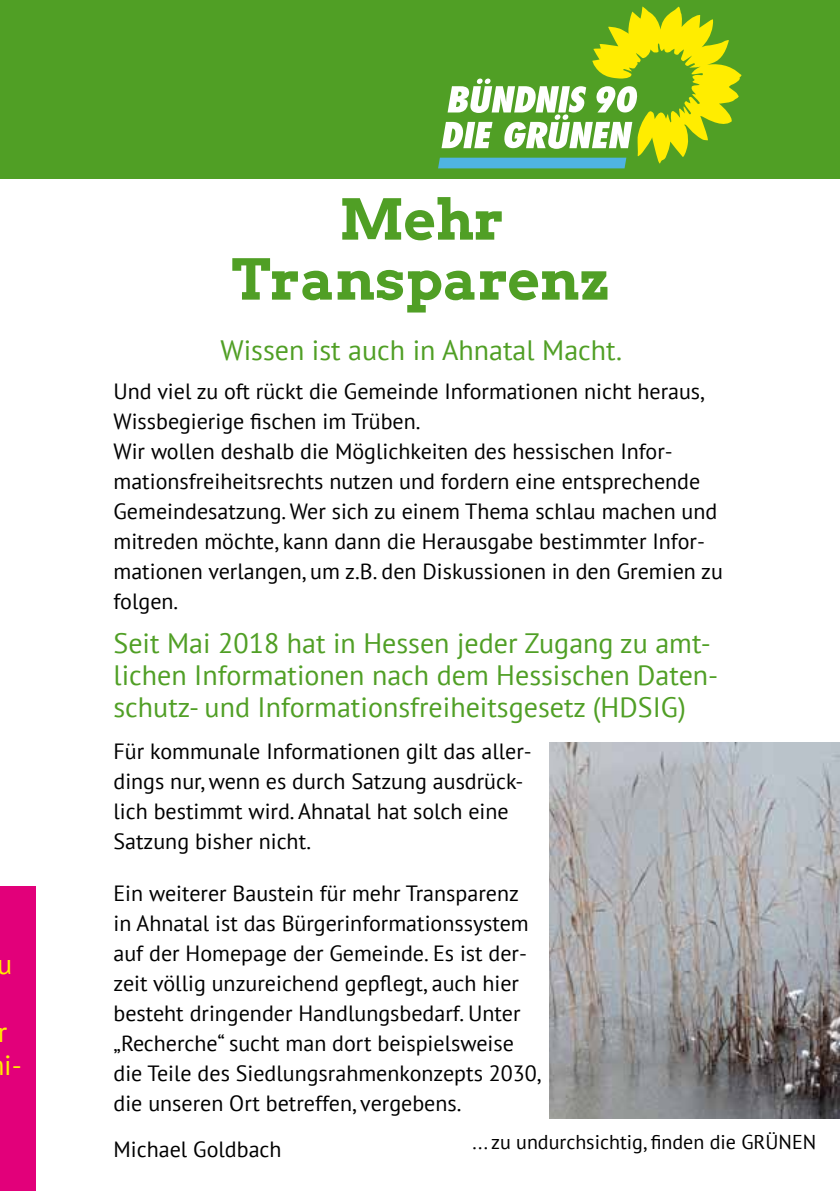
<style>
.page{position:relative;width:840px;height:1191px;background:#fff}
.page>*{position:absolute;margin:0;border:0;box-sizing:border-box;transform-origin:0 0}
.t1{font:56px/60px "Arvo Gr 00 F Cn";color:#509f25;text-align:center}
.t2{font:28px/32px "PT Sans";color:#509f25}
.t3{font:28px/33.6px "PT Sans";color:#ffed00}
.t4{font:22px/30px "PT Sans";color:#000}
.t5{font:20px "PT Sans";color:#000}
</style>
<div class="page">
<div style="left:0;top:0;width:839px;height:178px;background:#509f25"></div>
<svg style="left:438px;top:6px;width:303px;height:162px"></svg>
<div style="left:0;top:886px;width:35px;height:305px;background:#e2007a"></div>
<img style="left:549px;top:743px;width:290px;height:376px">
<p class="t3" style="left:-2px;top:947px;width:17px">u</p>
<p class="t3" style="left:-3px;top:1014px;width:26px">r i-</p>
<h1 class="t1" style="left:232px;top:187px;width:380px">Mehr<br>Transparenz</h1>
<p class="t2" style="left:220px;top:334px;width:403px">Wissen ist auch in Ahnatal Macht.</p>
<p class="t4" style="left:113px;top:375px;width:610px">Und viel zu oft rückt die Gemeinde Informationen nicht heraus, Wissbegierige fischen im Trüben.<br>Wir wollen deshalb die Möglichkeiten des hessischen Infor&shy;mationsfreiheitsrechts nutzen und fordern eine entsprechende Gemeindesatzung. Wer sich zu einem Thema schlau machen und mitreden möchte, kann dann die Herausgabe bestimmter Infor&shy;mationen verlangen, um z.B. den Diskussionen in den Gremien zu folgen.</p>
<p class="t2" style="left:113px;top:626px;width:606px">Seit Mai 2018 hat in Hessen jeder Zugang zu amt&shy;lichen Informationen nach dem Hessischen Daten&shy;schutz- und Informationsfreiheitsgesetz (HDSIG)</p>
<p class="t4" style="left:113px;top:735px;width:419px">Für kommunale Informationen gilt das aller&shy;dings nur, wenn es durch Satzung ausdrück&shy;lich bestimmt wird. Ahnatal hat solch eine Satzung bisher nicht.</p>
<p class="t4" style="left:113px;top:877px;width:429px">Ein weiterer Baustein für mehr Transparenz in Ahnatal ist das Bürgerinformationssystem auf der Homepage der Gemeinde. Es ist der&shy;zeit völlig unzureichend gepflegt, auch hier besteht dringender Handlungsbedarf. Unter „Recherche“ sucht man dort beispielsweise die Teile des Siedlungsrahmenkonzepts 2030, die unseren Ort betreffen, vergebens.</p>
<p class="t4" style="left:113px;top:1133px;width:169px">Michael Goldbach</p>
<p class="t5" style="left:472px;top:1129px;width:345px">... zu undurchsichtig, finden die GRÜNEN</p>
</div>
